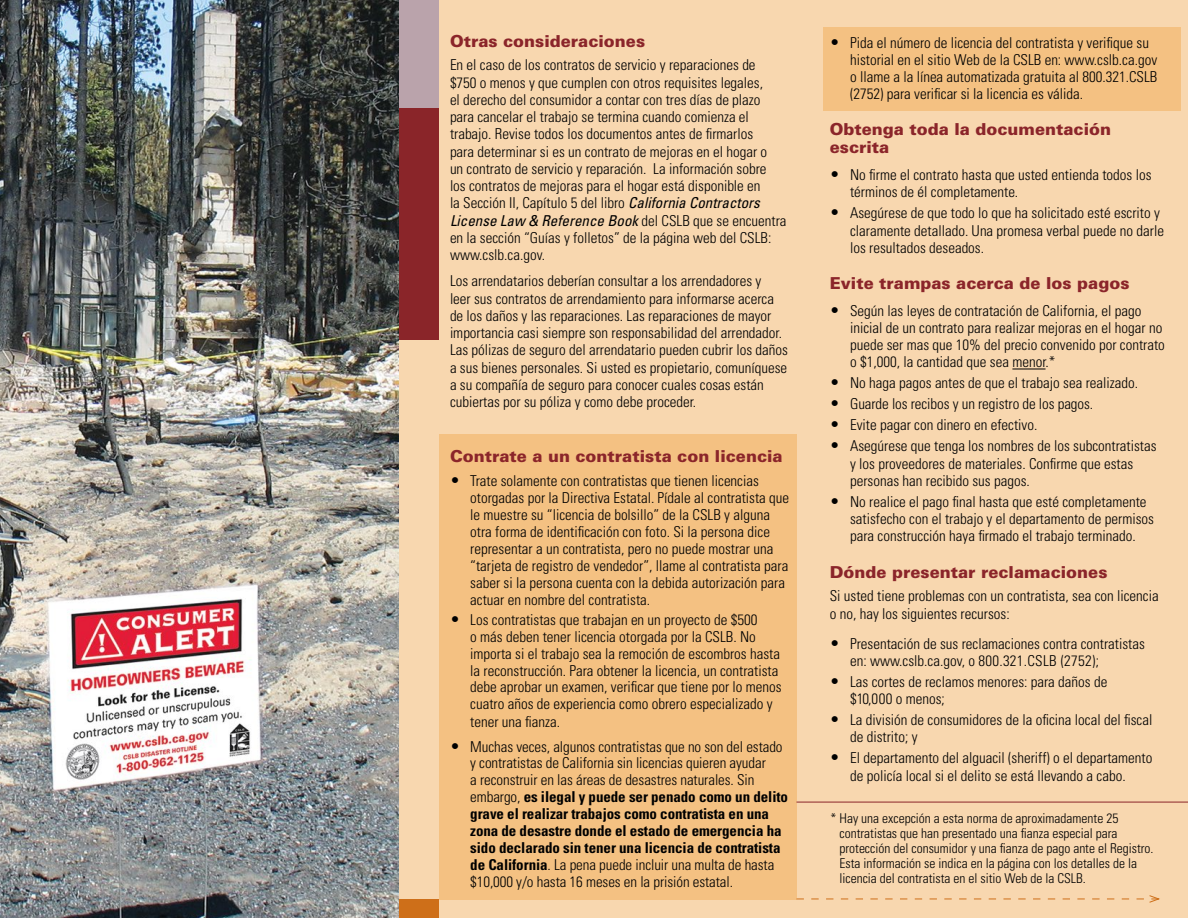
<style>
.page{position:relative;width:1188px;height:918px;background:#fff}
.page>*{position:absolute;margin:0;border:0;box-sizing:border-box;transform-origin:0 0}
.t1{font:900 16.5px/18px "Univers LT Std";color:#8b252a}
.t2{font:300 condensed 15px/17.2px "Univers LT Std";color:#000}
.t3{font:300 condensed 13.5px/15px "Univers LT Std";color:#000}
.s1{font-weight:400;font-style:italic}
.s2{font-size:16.5px}
.s3{font-weight:700}
</style>
<div class="page">
<div style="left:398px;top:0;width:790px;height:918px;background:#f8d7af"></div>
<div style="left:398px;top:0;width:41px;height:108px;background:#baa3ab"></div>
<div style="left:398px;top:899px;width:41px;height:19px;background:#ce6f19"></div>
<div style="left:398px;top:108px;width:41px;height:231px;background:#8a2529"></div>
<img style="left:0;top:0;width:398px;height:918px">
<div style="left:824px;top:27px;width:357px;height:83px;background:#f4c182"></div>
<div style="left:439px;top:434px;width:357px;height:465px;background:#f4c182"></div>
<hr style="left:1012px;top:369px;width:34px;height:1px;background:#000">
<svg style="left:796px;top:895px;width:364px;height:8px"></svg>
<hr style="left:796px;top:802px;width:392px;height:1px;background:#8a2529">
<p class="t1" style="left:450px;top:32px;width:197px">Otras consideraciones</p>
<p class="t2" style="left:450px;top:56px;width:338px">En el caso de los contratos de servicio y reparaciones de<br>$750 o menos y que cumplen con otros requisites legales,<br>el derecho del consumidor a contar con tres días de plazo para cancelar el trabajo se termina cuando comienza el trabajo. Revise todos los documentos antes de firmarlos<br>para determinar si es un contrato de mejoras en el hogar o<br>un contrato de servicio y reparación. La información sobre<br>los contratos de mejoras para el hogar está disponible en<br>la Sección II, Capítulo 5 del libro <span class="s1">California Contractors License Law &amp; Reference Book</span> del CSLB que se encuentra en la sección “Guías y folletos” de la página web del CSLB: www.cslb.ca.gov.</p>
<p class="t2" style="left:450px;top:272px;width:340px">Los arrendatarios deberían consultar a los arrendadores y<br>leer sus contratos de arrendamiento para informarse acerca de los daños y las reparaciones. Las reparaciones de mayor importancia casi siempre son responsabilidad del arrendador.<br>Las pólizas de seguro del arrendatario pueden cubrir los daños a sus bienes personales. Si usted es propietario, comuníquese a su compañía de seguro para conocer cuales cosas están cubiertas por su póliza y como debe proceder.</p>
<p class="t1" style="left:450px;top:447px;width:334px">Contrate a un contratista con licencia</p>
<p class="t2" style="left:470px;top:473px;width:320px;text-indent:-20px"><span class="s2">•</span> Trate solamente con contratistas que tienen licencias otorgadas por la Directiva Estatal. Pídale al contratista que le muestre su “licencia de bolsillo” de la CSLB y alguna otra forma de identificación con foto. Si la persona dice representar a un contratista, pero no puede mostrar una “tarjeta de registro de vendedor”, llame al contratista para saber si la persona cuenta con la debida autorización para actuar en nombre del contratista.</p>
<p class="t2" style="left:470px;top:611px;width:313px;text-indent:-20px"><span class="s2">•</span> Los contratistas que trabajan en un proyecto de $500<br>o más deben tener licencia otorgada por la CSLB. No importa si el trabajo sea la remoción de escombros hasta la reconstrucción. Para obtener la licencia, un contratista debe aprobar un examen, verificar que tiene por lo menos cuatro años de experiencia como obrero especializado y tener una fianza.</p>
<p class="t2" style="left:470px;top:738px;width:319px;text-indent:-20px"><span class="s2">•</span> Muchas veces, algunos contratistas que no son del estado y contratistas de California sin licencias quieren ayudar<br>a reconstruir en las áreas de desastres naturales. Sin embargo, <span class="s3">es ilegal y puede ser penado como un delito grave el realizar trabajos como contratista en una zona de desastre donde el estado de emergencia ha sido declarado sin tener una licencia de contratista de California</span>. La pena puede incluir una multa de hasta $10,000 y/o hasta 16 meses en la prisión estatal.</p>
<p class="t2" style="left:850px;top:35px;width:309px;text-indent:-20px"><span class="s2">•</span> Pida el número de licencia del contratista y verifique su historial en el sitio Web de la CSLB en: www.cslb.ca.gov o llame a la línea automatizada gratuita al 800.321.CSLB (2752) para verificar si la licencia es válida.</p>
<p class="t1" style="left:830px;top:120px;width:283px">Obtenga toda la documentación escrita</p>
<p class="t2" style="left:850px;top:166px;width:303px;text-indent:-20px"><span class="s2">•</span> No firme el contrato hasta que usted entienda todos los términos de él completamente.</p>
<p class="t2" style="left:850px;top:204px;width:315px;text-indent:-20px"><span class="s2">•</span> Asegúrese de que todo lo que ha solicitado esté escrito y claramente detallado. Una promesa verbal puede no darle los resultados deseados.</p>
<p class="t1" style="left:830px;top:274px;width:301px">Evite trampas acerca de los pagos</p>
<p class="t2" style="left:850px;top:302px;width:316px;text-indent:-20px"><span class="s2">•</span> Según las leyes de contratación de California, el pago inicial de un contrato para realizar mejoras en el hogar no puede ser mas que 10% del precio convenido por contrato o $1,000, la cantidad que sea menor.*</p>
<p class="t2" style="left:830px;top:375px;width:310px"><span class="s2">•</span> No haga pagos antes de que el trabajo sea realizado.</p>
<p class="t2" style="left:830px;top:396px;width:265px"><span class="s2">•</span> Guarde los recibos y un registro de los pagos.</p>
<p class="t2" style="left:830px;top:417px;width:209px"><span class="s2">•</span> Evite pagar con dinero en efectivo.</p>
<p class="t2" style="left:850px;top:438px;width:308px;text-indent:-20px"><span class="s2">•</span> Asegúrese que tenga los nombres de los subcontratistas y los proveedores de materiales. Confirme que estas personas han recibido sus pagos.</p>
<p class="t2" style="left:850px;top:493px;width:306px;text-indent:-20px"><span class="s2">•</span> No realice el pago final hasta que esté completamente satisfecho con el trabajo y el departamento de permisos para construcción haya firmado el trabajo terminado.</p>
<p class="t1" style="left:830px;top:563px;width:279px">Dónde presentar reclamaciones</p>
<p class="t2" style="left:830px;top:588px;width:330px">Si usted tiene problemas con un contratista, sea con licencia o no, hay los siguientes recursos:</p>
<p class="t2" style="left:850px;top:635px;width:296px;text-indent:-20px"><span class="s2">•</span> Presentación de sus reclamaciones contra contratistas en: www.cslb.ca.gov, o 800.321.CSLB (2752);</p>
<p class="t2" style="left:850px;top:673px;width:259px;text-indent:-20px"><span class="s2">•</span> Las cortes de reclamos menores: para daños de $10,000 o menos;</p>
<p class="t2" style="left:850px;top:711px;width:304px;text-indent:-20px"><span class="s2">•</span> La división de consumidores de la oficina local del fiscal de distrito; y</p>
<p class="t2" style="left:830px;top:750px;width:324px;text-align:center"><span class="s2">•</span> El departamento del alguacil (sheriff) o el departamento de policía local si el delito se está llevando a cabo.</p>
<p class="t3" style="left:840px;top:811px;width:316px;text-indent:-9px">* Hay una excepción a esta norma de aproximadamente 25 contratistas que han presentado una fianza especial para protección del consumidor y una fianza de pago ante el Registro.<br>Esta información se indica en la página con los detalles de la licencia del contratista en el sitio Web de la CSLB.</p>
</div>
